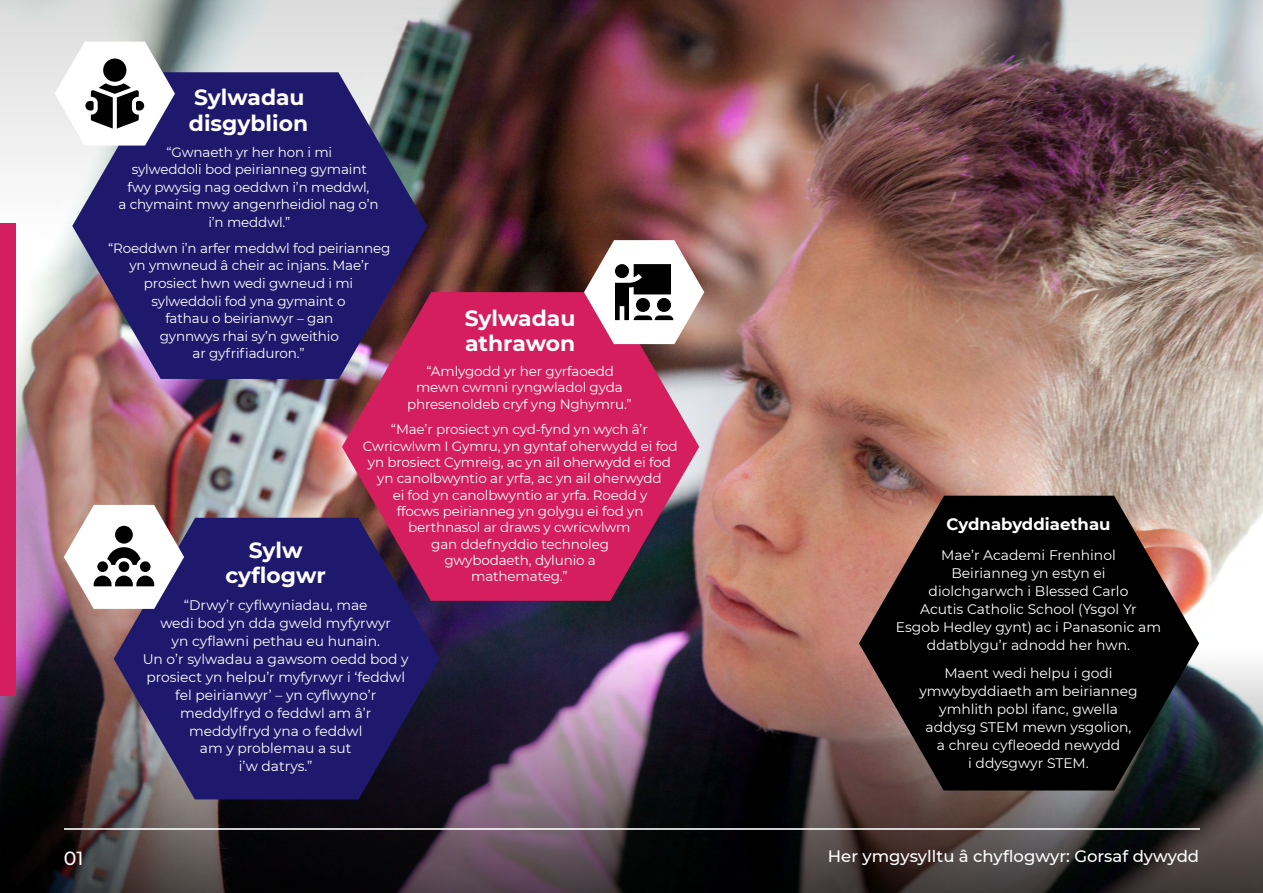
<style>
.page{position:relative;width:1263px;height:893px;background:#fff}
.page>*{position:absolute;margin:0;border:0;box-sizing:border-box;transform-origin:0 0}
.t1{font:700 21.9px/25.3px "Montserrat";color:#fff}
.t2{font:500 19.05px "Montserrat";color:#fff}
.t3{font:500 16.5px "Montserrat";color:#fff}
.t4{font:700 16.5px "Montserrat";color:#fff}
.t5{font:13.8px/18px "Montserrat";color:#fff;text-align:center}
.t6{font:13.5px/16.4px "Montserrat";letter-spacing:-.01em;color:#fff;text-align:center}
</style>
<div class="page">
<img style="left:16px;top:242px;width:1247px;height:409px">
<img style="left:0;top:651px;width:1263px;height:242px">
<img style="left:0;top:0;width:1263px;height:242px">
<svg style="left:342px;top:292px;width:357px;height:309px;background:#c3255c"></svg>
<svg style="left:72px;top:72px;width:355px;height:307px;background:#372c6e"></svg>
<svg style="left:55px;top:42px;width:120px;height:104px"></svg>
<svg style="left:584px;top:240px;width:120px;height:104px"></svg>
<svg style="left:114px;top:518px;width:326px;height:281px;background:#2c2065"></svg>
<svg style="left:64px;top:505px;width:120px;height:104px"></svg>
<svg style="left:859px;top:496px;width:340px;height:294px;background:#241b19"></svg>
<div style="left:0;top:223px;width:16px;height:473px;background:#d51e5d"></div>
<hr style="left:64px;top:828px;width:1135px;height:2px;background:#fff">
<h1 class="t1" style="left:189px;top:84px;width:121px">Sylwadau disgyblion</h1>
<p class="t6" style="left:118px;top:143px;width:262px;line-height:17.5px">“Gwnaeth yr her hon i mi<br>sylweddoli bod peirianneg gymaint fwy pwysig nag oeddwn i’n meddwl,<br>a chymaint mwy angenrheidiol nag o’n i’n meddwl.”</p>
<p class="t6" style="left:108px;top:239px;width:284px;line-height:17.5px">“Roeddwn i’n arfer meddwl fod peirianneg yn ymwneud â cheir ac injans. Mae’r prosiect hwn wedi gwneud i mi sylweddoli fod yna gymaint o<br>fathau o beirianwyr – gan<br>gynnwys rhai sy’n gweithio<br>ar gyfrifiaduron.”</p>
<h1 class="t1" style="left:465px;top:304px;width:112px">Sylwadau athrawon</h1>
<p class="t6" style="left:407px;top:362px;width:226px">“Amlygodd yr her gyrfaoedd mewn cwmni ryngwladol gyda phresenoldeb cryf yng Nghymru.”</p>
<p class="t6" style="left:363px;top:421px;width:316px">“Mae’r prosiect yn cyd-fynd yn wych â’r Cwricwlwm I Gymru, yn gyntaf oherwydd ei fod yn brosiect Cymreig, ac yn ail oherwydd ei fod yn canolbwyntio ar yrfa, ac yn ail oherwydd<br>ei fod yn canolbwyntio ar yrfa. Roedd y<br>ffocws peirianneg yn golygu ei fod yn berthnasol ar draws y cwricwlwm<br>gan ddefnyddio technoleg<br>gwybodaeth, dylunio a<br>mathemateg.”</p>
<h1 class="t1" style="left:225px;top:537px;width:102px;text-align:center">Sylw cyflogwr</h1>
<p class="t5" style="left:143px;top:595px;width:268px">“Drwy’r cyflwyniadau, mae<br>wedi bod yn dda gweld myfyrwyr<br>yn cyflawni pethau eu hunain.<br>Un o’r sylwadau a gawsom oedd bod y prosiect yn helpu’r myfyrwyr i ‘feddwl fel peirianwyr’ – yn cyflwyno’r meddylfryd o feddwl am â’r meddylfryd yna o feddwl<br>am y problemau a sut<br>i’w datrys.”</p>
<p class="t4" style="left:946px;top:513px;width:166px">Cydnabyddiaethau</p>
<p class="t5" style="left:896px;top:545px;width:267px">Mae’r Academi Frenhinol<br>Beirianneg yn estyn ei<br>diolchgarwch i Blessed Carlo<br>Acutis Catholic School (Ysgol Yr<br>Esgob Hedley gynt) ac i Panasonic am ddatblygu’r adnodd her hwn.</p>
<p class="t5" style="left:919px;top:664px;width:220px">Maent wedi helpu i godi ymwybyddiaeth am beirianneg ymhlith pobl ifanc, gwella addysg STEM mewn ysgolion,<br>a chreu cyfleoedd newydd<br>i ddysgwyr STEM.</p>
<h2 class="t2" style="left:64px;top:844px;width:21px">01</h2>
<p class="t3" style="left:828px;top:844px;width:373px">Her ymgysylltu â chyflogwyr: Gorsaf dywydd</p>
</div>
